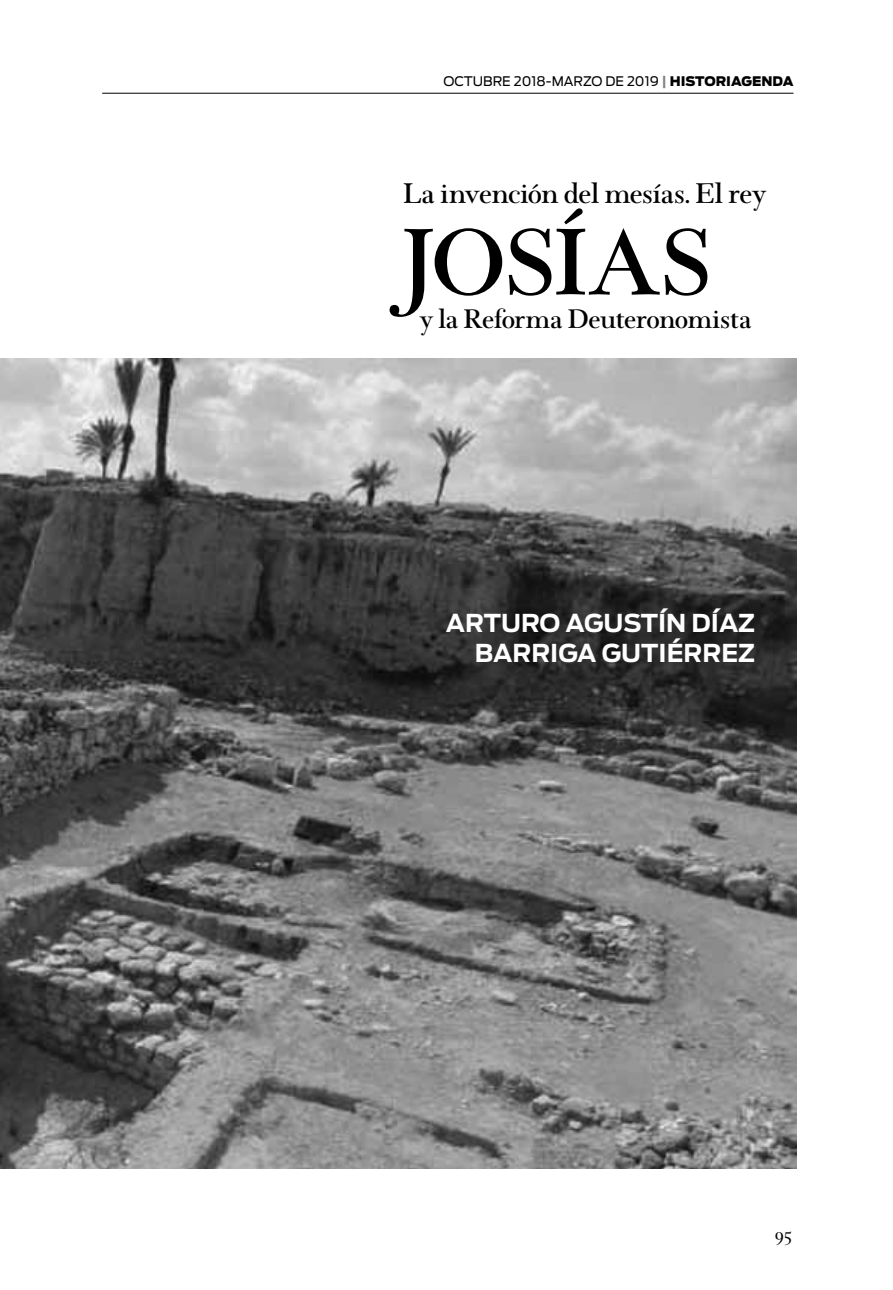
<style>
.page{position:relative;width:893px;height:1290px;background:#fff}
.page>*{position:absolute;margin:0;border:0;box-sizing:border-box;transform-origin:0 0}
.t1{font:600 105px "Wessex";letter-spacing:-.03em;color:#000}
.t2{font:600 31.5px "Wessex";letter-spacing:-.025em;color:#000}
.t3{font:600 29.75px "Wessex";letter-spacing:-.02em;color:#000}
.t4{font:700 24.5px/29.4px "Antenna";color:#fff;text-align:right}
.t5{font:21px "Wessex";color:#000}
.t6{font:13.12px "Antenna";color:#000}
.s1{font-weight:700;color:#808285}
.s2{font-weight:900}
</style>
<div class="page">
<hr style="left:102px;top:93px;width:691px;height:1px;background:#000">
<img style="left:0;top:358px;width:796px;height:810px">
<p class="t6" style="left:443px;top:73px;width:352px">OCTUBRE 2018-MARZO DE 2019 <span class="s1">|</span> <span class="s2">HISTORIAGENDA</span></p>
<h2 class="t2" style="left:403px;top:177px;width:365px">La invención del mesías. El rey</h2>
<h1 class="t1" style="left:402px;top:207px;width:313px">Josías</h1>
<h3 class="t3" style="left:419px;top:303px;width:334px">y la Reforma Deuteronomista</h3>
<h3 class="t4" style="left:446px;top:609px;width:311px">ARTURO AGUSTÍN DÍAZ<br>BARRIGA GUTIÉRREZ</h3>
<h3 class="t5" style="left:774px;top:1223px;width:20px">95</h3>
</div>
